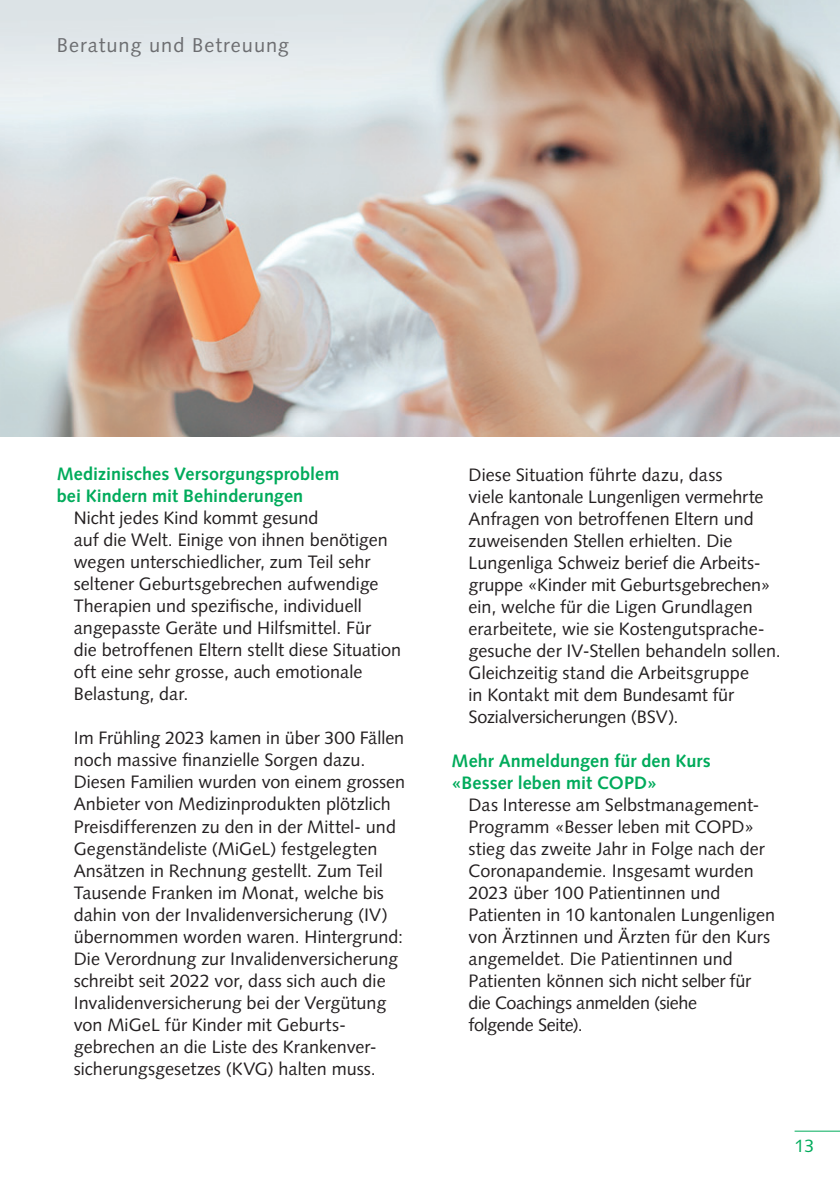
<style>
.page{position:relative;width:840px;height:1191px;background:#fff}
.page>*{position:absolute;margin:0;border:0;box-sizing:border-box;transform-origin:0 0}
.t1{font:20px "Syntax LT Std";letter-spacing:.05em;color:#6c6d70}
.t2{font:18px/22px "Syntax LT Std";color:#231f20}
.t3{font:700 18px/22px "Syntax LT Std";letter-spacing:.005em;color:#00ab5b}
.t4{font:18px "Syntax LT Std";color:#00ab5b}
</style>
<div class="page">
<hr style="left:794px;top:1130px;width:45px;height:1px;background:#00ab5b">
<img style="left:0;top:0;width:839px;height:436px">
<p class="t1" style="left:57px;top:33px;width:234px">Beratung und Betreuung</p>
<p class="t3" style="left:57px;top:463px;width:284px">Medizinisches Versorgungsproblem bei Kindern mit Behinderungen</p>
<p class="t2" style="left:74px;top:507px;width:329px">Nicht jedes Kind kommt gesund<br>auf die Welt. Einige von ihnen benötigen wegen unterschiedlicher, zum Teil sehr seltener Geburtsgebrechen aufwendige Therapien und spezifische, individuell angepasste Geräte und Hilfsmittel. Für<br>die betroffenen Eltern stellt diese Situation oft eine sehr grosse, auch emotionale Belastung, dar.</p>
<p class="t2" style="left:74px;top:727px;width:332px">Im Frühling 2023 kamen in über 300 Fällen noch massive finanzielle Sorgen dazu.<br>Diesen Familien wurden von einem grossen Anbieter von Medizinprodukten plötzlich Preisdifferenzen zu den in der Mittel- und Gegenständeliste (MiGeL) festgelegten Ansätzen in Rechnung gestellt. Zum Teil Tausende Franken im Monat, welche bis dahin von der Invalidenversicherung (IV) übernommen worden waren. Hintergrund:<br>Die Verordnung zur Invalidenversicherung schreibt seit 2022 vor, dass sich auch die Invalidenversicherung bei der Vergütung von MiGeL für Kinder mit Geburts&shy;gebrechen an die Liste des Krankenver&shy;sicherungsgesetzes (KVG) halten muss.</p>
<p class="t2" style="left:468px;top:463px;width:313px">Diese Situation führte dazu, dass<br>viele kantonale Lungenligen vermehrte Anfragen von betroffenen Eltern und zuweisenden Stellen erhielten. Die Lungenliga Schweiz berief die Arbeits&shy;gruppe «Kinder mit Geburtsgebrechen» ein, welche für die Ligen Grundlagen erarbeitete, wie sie Kostengutsprache&shy;gesuche der IV-Stellen behandeln sollen.<br>Gleichzeitig stand die Arbeitsgruppe<br>in Kontakt mit dem Bundesamt für Sozialversicherungen (BSV).</p>
<p class="t3" style="left:451px;top:749px;width:261px">Mehr Anmeldungen für den Kurs «Besser leben mit COPD»</p>
<p class="t2" style="left:468px;top:793px;width:308px">Das Interesse am Selbstmanagement-Programm «Besser leben mit COPD» stieg das zweite Jahr in Folge nach der Coronapandemie. Insgesamt wurden 2023 über 100 Patientinnen und Patienten in 10 kantonalen Lungenligen von Ärztinnen und Ärzten für den Kurs angemeldet. Die Patientinnen und Patienten können sich nicht selber für die Coachings anmelden (siehe<br>folgende Seite).</p>
<p class="t4" style="left:794px;top:1135px;width:21px">13</p>
</div>
